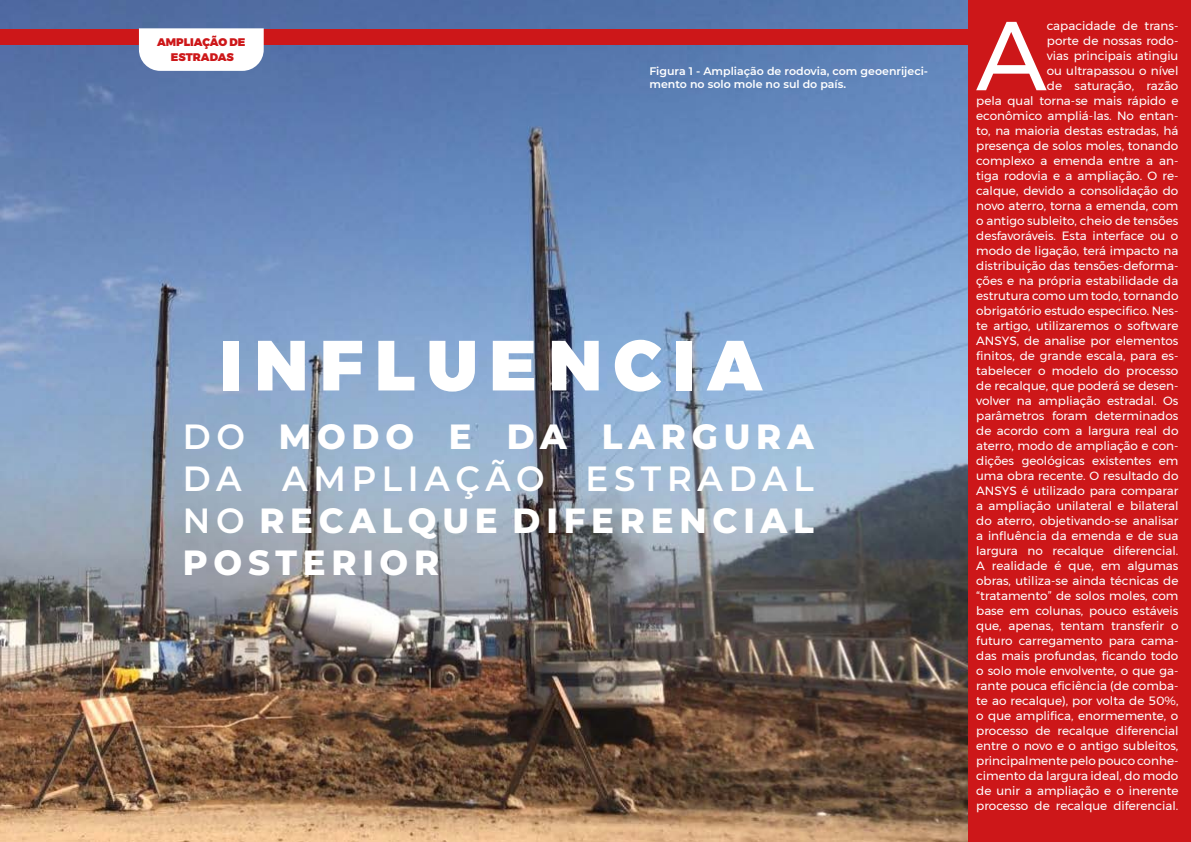
<style>
.page{position:relative;width:1191px;height:842px;background:#fff}
.page>*{position:absolute;margin:0;border:0;box-sizing:border-box;transform-origin:0 0}
.t1{font:97.7px "Montserrat";color:#fff}
.t2{font:900 70.8px "Montserrat";letter-spacing:.17em;color:#fff}
.t3{font:800 35px/42px "Montserrat";letter-spacing:.17em;color:#fff;text-align:justify}
.t4{font:12px/15px "Montserrat";color:#fff;text-align:right}
.t5{font:600 11px/13.2px "Montserrat";color:#fff}
.t6{font:900 11px/15px "Montserrat";color:#cd1719;text-align:center}
.s1{font-weight:600}
</style>
<div class="page">
<img style="left:0;top:0;width:968px;height:842px">
<div style="left:968px;top:0;width:223px;height:842px;background:#cd1719"></div>
<div style="left:0;top:29px;width:970px;height:16px;background:#cd1719"></div>
<svg style="left:139px;top:28px;width:125px;height:43px"></svg>
<p class="t6" style="left:157px;top:34px;width:90px">AMPLIAÇÃO DE<br>ESTRADAS</p>
<p class="t5" style="left:649px;top:64px;width:280px">Figura 1 - Ampliação de rodovia, com geoenrijeci&shy;mento no solo mole no sul do país.</p>
<h2 class="t2" style="left:220px;top:307px;width:543px">INFLUENCIA</h2>
<h3 class="t3" style="left:183px;top:414px;width:632px"><span class="s1">DO</span> MODO E DA LARGURA <span class="s1">DA AMPLIAÇÃO ESTRADAL NO</span> RECALQUE DIFERENCIAL POSTERIOR</h3>
<p class="t4" style="left:976px;top:18px;width:204px">capacidade de trans-<br>porte de nossas rodo-<br>vias principais atingiu<br>ou ultrapassou o nível<br>de saturação, razão<br>pela qual torna-se mais rápido e econômico ampliá-las. No entan&shy;to, na maioria destas estradas, há presença de solos moles, tonando complexo a emenda entre a an&shy;tiga rodovia e a ampliação. O re&shy;calque, devido a consolidação do novo aterro, torna a emenda, com o antigo subleito, cheio de tensões desfavoráveis. Esta interface ou o modo de ligação, terá impacto na distribuição das tensões-deforma&shy;ções e na própria estabilidade da estrutura como um todo, tornando obrigatório estudo especifico. Nes&shy;te artigo, utilizaremos o software<br>ANSYS, de analise por elementos finitos, de grande escala, para es&shy;tabelecer o modelo do processo de recalque, que poderá se desen&shy;volver na ampliação estradal. Os parâmetros foram determinados de acordo com a largura real do aterro, modo de ampliação e con&shy;dições geológicas existentes em uma obra recente. O resultado do<br>ANSYS é utilizado para comparar a ampliação unilateral e bilateral do aterro, objetivando-se analisar a influência da emenda e de sua largura no recalque diferencial.<br>A realidade é que, em algumas obras, utiliza-se ainda técnicas de “tratamento” de solos moles, com base em colunas, pouco estáveis que, apenas, tentam transferir o futuro carregamento para cama&shy;das mais profundas, ficando todo o solo mole envolvente, o que ga&shy;rante pouca eficiência (de comba&shy;te ao recalque), por volta de 50%, o que amplifica, enormemente, o processo de recalque diferencial entre o novo e o antigo subleitos, principalmente pelo pouco conhe&shy;cimento da largura ideal, do modo de unir a ampliação e o inerente processo de recalque diferencial.</p>
<h1 class="t1" style="left:976px;top:-19px;width:72px">A</h1>
</div>
